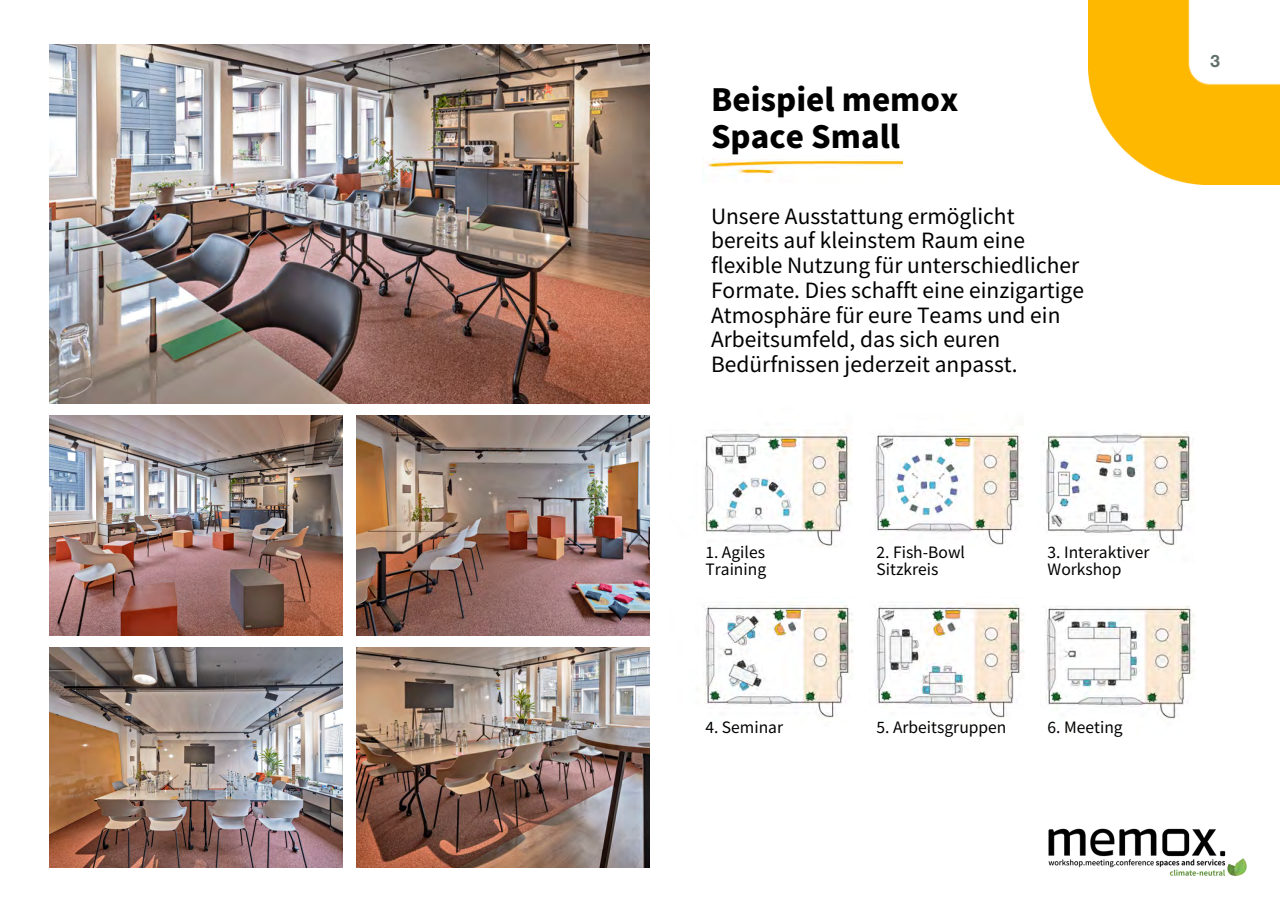
<style>
.page{position:relative;width:1280px;height:909px;background:#fff}
.page>*{position:absolute;margin:0;border:0;box-sizing:border-box;transform-origin:0 0}
.t1{font:900 30.6px/37.2px "Noto Sans JP";color:#000}
.t2{font:21px/24.8px "Noto Sans JP";color:#000}
.t3{font:700 17.25px "Helvetica Neue";color:#60706c}
.t4{font:15.6px "Noto Sans JP";color:#000}
</style>
<div class="page">
<img style="left:1088px;top:0;width:191px;height:185px">
<img style="left:49px;top:416px;width:293px;height:219px">
<img style="left:357px;top:416px;width:292px;height:219px">
<img style="left:49px;top:648px;width:293px;height:219px">
<img style="left:357px;top:648px;width:292px;height:219px">
<img style="left:49px;top:45px;width:600px;height:359px">
<img style="left:702px;top:429px;width:150px;height:119px">
<img style="left:705px;top:601px;width:149px;height:119px">
<img style="left:876px;top:602px;width:149px;height:116px">
<img style="left:875px;top:433px;width:148px;height:112px">
<img style="left:1045px;top:432px;width:149px;height:114px">
<img style="left:1046px;top:606px;width:149px;height:113px">
<img style="left:702px;top:159px;width:200px;height:23px">
<img style="left:1048px;top:828px;width:199px;height:48px">
<p class="t1" style="left:711px;top:79px;width:249px">Beispiel memox<br>Space Small</p>
<p class="t2" style="left:711px;top:202px;width:374px">Unsere Ausstattung ermöglicht bereits auf kleinstem Raum eine flexible Nutzung für unterschiedlicher Formate. Dies schafft eine einzigartige Atmosphäre für eure Teams und ein Arbeitsumfeld, das sich euren Bedürfnissen jederzeit anpasst.</p>
<p class="t3" style="left:1210px;top:47px;width:11px">3</p>
<p class="t4" style="left:705px;top:540px;width:61px">1. Agiles</p>
<p class="t4" style="left:705px;top:557px;width:62px">Training</p>
<p class="t4" style="left:876px;top:540px;width:90px">2. Fish-Bowl</p>
<p class="t4" style="left:876px;top:557px;width:63px">Sitzkreis</p>
<p class="t4" style="left:1047px;top:540px;width:103px">3. Interaktiver</p>
<p class="t4" style="left:1047px;top:557px;width:75px">Workshop</p>
<p class="t4" style="left:705px;top:715px;width:79px">4. Seminar</p>
<p class="t4" style="left:876px;top:715px;width:131px">5. Arbeitsgruppen</p>
<p class="t4" style="left:1047px;top:715px;width:77px">6. Meeting</p>
</div>
